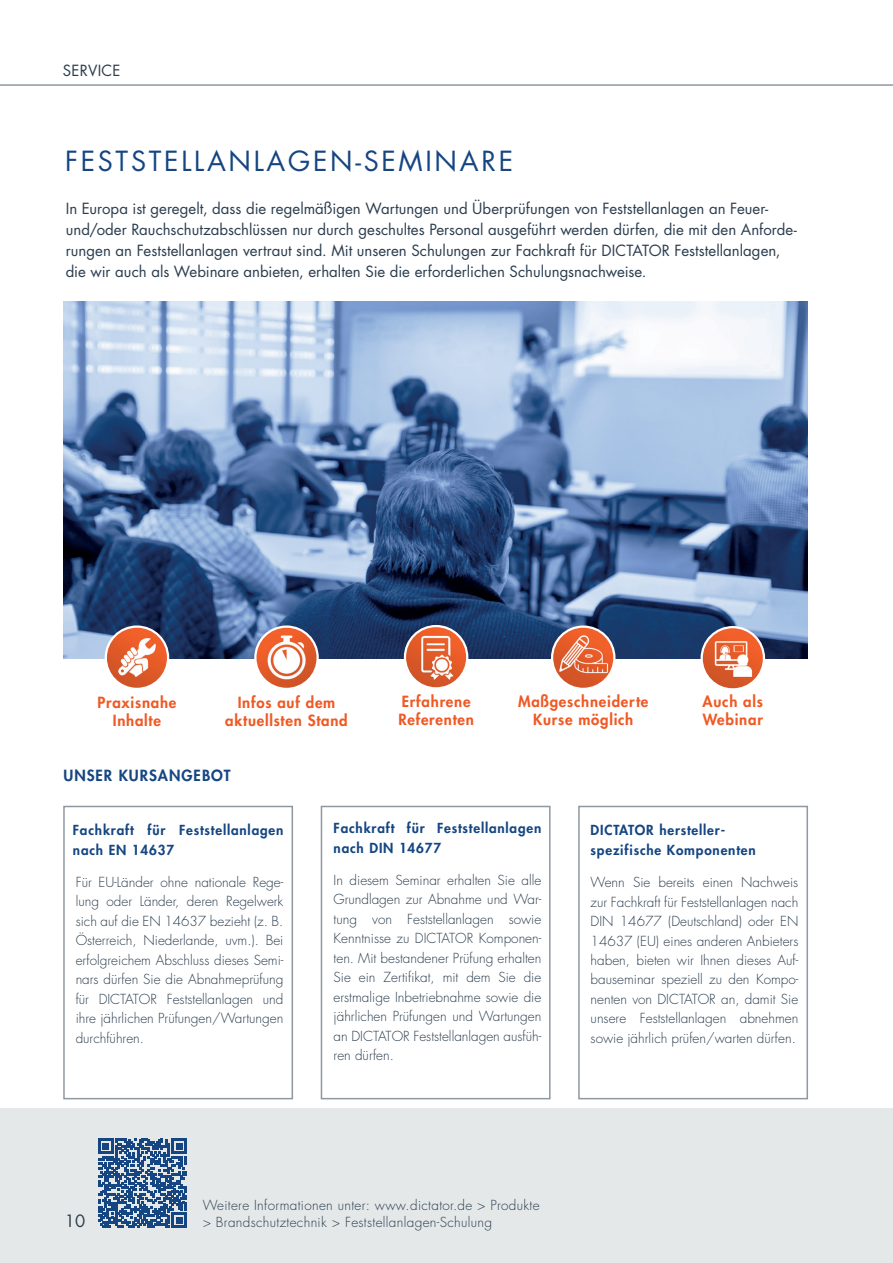
<style>
.page{position:relative;width:893px;height:1263px;background:#fff}
.page>*{position:absolute;margin:0;border:0;box-sizing:border-box;transform-origin:0 0}
.t1{font:27px "Futura Std";letter-spacing:.1em;color:#154682}
.t2{font:16.5px "Futura Std";color:#2b3d4e}
.t3{font:15px/21px "Futura Std";color:#2b3d4e}
.t4{font:800 15px/18px "Futura Std";letter-spacing:.05em;color:#ef5924;text-align:center}
.t5{font:800 15px "Futura Std";letter-spacing:.07em;color:#154682}
.t6{font:15px "Futura Std";letter-spacing:.02em;color:#2b3d4e}
.t7{font:300 13.5px/19.5px "Futura Std";color:#2b3d4e;text-align:justify}
.t8{font:800 13.5px/19.5px "Futura Std";letter-spacing:.06em;color:#154682}
.t9{font:300 13.5px/16.5px "Futura Std";letter-spacing:.025em;color:#2b3d4e}
</style>
<div class="page">
<div style="left:0;top:1109px;width:893px;height:154px;background:#e4e8e8"></div>
<img style="left:64px;top:302px;width:744px;height:356px">
<img style="left:106px;top:627px;width:62px;height:62px;border-radius:31px">
<div style="left:105px;top:625px;width:64px;height:65px;border:2px solid #fff;border-radius:50%"></div>
<img style="left:255px;top:627px;width:62px;height:60px">
<div style="left:254px;top:625px;width:65px;height:65px;border:2px solid #fff;border-radius:50%"></div>
<img style="left:405px;top:626px;width:62px;height:62px;border-radius:31px">
<div style="left:404px;top:625px;width:64px;height:64px;border:2px solid #fff;border-radius:50%"></div>
<img style="left:552px;top:627px;width:62px;height:60px">
<div style="left:551px;top:625px;width:64px;height:65px;border:2px solid #fff;border-radius:50%"></div>
<div style="left:321px;top:806px;width:230px;height:293px;background:#fff;border:2px solid #8e98a1"></div>
<div style="left:578px;top:806px;width:230px;height:293px;background:#fff;border:2px solid #8e98a1"></div>
<div style="left:63px;top:806px;width:230px;height:293px;background:#fff;border:2px solid #8e98a1"></div>
<img style="left:702px;top:627px;width:62px;height:60px">
<div style="left:700px;top:626px;width:65px;height:64px;border:2px solid #fff;border-radius:50%"></div>
<hr style="left:0;top:84px;width:893px;height:2px;background:#8e98a1">
<svg style="left:98px;top:1139px;width:89px;height:89px"></svg>
<p class="t6" style="left:63px;top:61px;width:59px">SERVICE</p>
<h1 class="t1" style="left:65px;top:144px;width:450px">FESTSTELLANLAGEN-SEMINARE</h1>
<p class="t3" style="left:66px;top:198px;width:733px">In Europa ist geregelt, dass die regelmäßigen Wartungen und Überprüfungen von Feststellanlagen an Feuer&shy;und/oder Rauchschutzabschlüssen nur durch geschultes Personal ausgeführt werden dürfen, die mit den Anforde&shy;rungen an Feststellanlagen vertraut sind. Mit unseren Schulungen zur Fachkraft für DICTATOR Feststellanlagen, die wir auch als Webinare anbieten, erhalten Sie die erforderlichen Schulungsnachweise.</p>
<p class="t4" style="left:97px;top:693px;width:81px">Praxisnahe<br>Inhalte</p>
<p class="t4" style="left:225px;top:693px;width:124px">Infos auf dem aktuellsten Stand</p>
<p class="t4" style="left:398px;top:693px;width:77px;text-align:left">Erfahrene<br>Referenten</p>
<p class="t4" style="left:518px;top:693px;width:132px">Maßgeschneiderte<br>Kurse möglich</p>
<p class="t5" style="left:63px;top:766px;width:169px">UNSER KURSANGEBOT</p>
<p class="t4" style="left:703px;top:693px;width:62px;text-align:left">Auch als<br>Webinar</p>
<p class="t8" style="left:73px;top:820px;width:212px">Fachkraft für Feststellanlagen nach EN 14637</p>
<p class="t7" style="left:76px;top:873px;width:209px">Für EU-Länder ohne nationale Rege&shy;lung oder Länder, deren Regelwerk sich auf die EN 14637 bezieht (z. B.<br>Österreich, Niederlande, uvm.). Bei erfolgreichem Abschluss dieses Semi&shy;nars dürfen Sie die Abnahmeprüfung für DICTATOR Feststellanlagen und ihre jährlichen Prüfungen/Wartungen durchführen.</p>
<p class="t8" style="left:334px;top:818px;width:209px">Fachkraft für Feststellanlagen nach DIN 14677</p>
<p class="t7" style="left:334px;top:871px;width:209px">In diesem Seminar erhalten Sie alle Grundlagen zur Abnahme und War&shy;tung von Feststellanlagen sowie Kenntnisse zu DICTATOR Komponen&shy;ten. Mit bestandener Prüfung erhalten Sie ein Zertifikat, mit dem Sie die erstmalige Inbetriebnahme sowie die jährlichen Prüfungen und Wartungen an DICTATOR Feststellanlagen ausfüh&shy;ren dürfen.</p>
<p class="t8" style="left:591px;top:820px;width:167px">DICTATOR hersteller&shy;spezifische Komponenten</p>
<p class="t7" style="left:591px;top:873px;width:209px">Wenn Sie bereits einen Nachweis zur Fachkraft für Feststellanlagen nach DIN 14677 (Deutschland) oder EN 14637 (EU) eines anderen Anbieters haben, bieten wir Ihnen dieses Auf&shy;bauseminar speziell zu den Kompo&shy;nenten von DICTATOR an, damit Sie unsere Feststellanlagen abnehmen sowie jährlich prüfen/warten dürfen.</p>
<p class="t2" style="left:65px;top:1210px;width:22px">10</p>
<p class="t9" style="left:203px;top:1197px;width:338px">Weitere Informationen unter: www.dictator.de &gt; Produkte &gt; Brandschutztechnik &gt; Feststellanlagen-Schulung</p>
</div>
